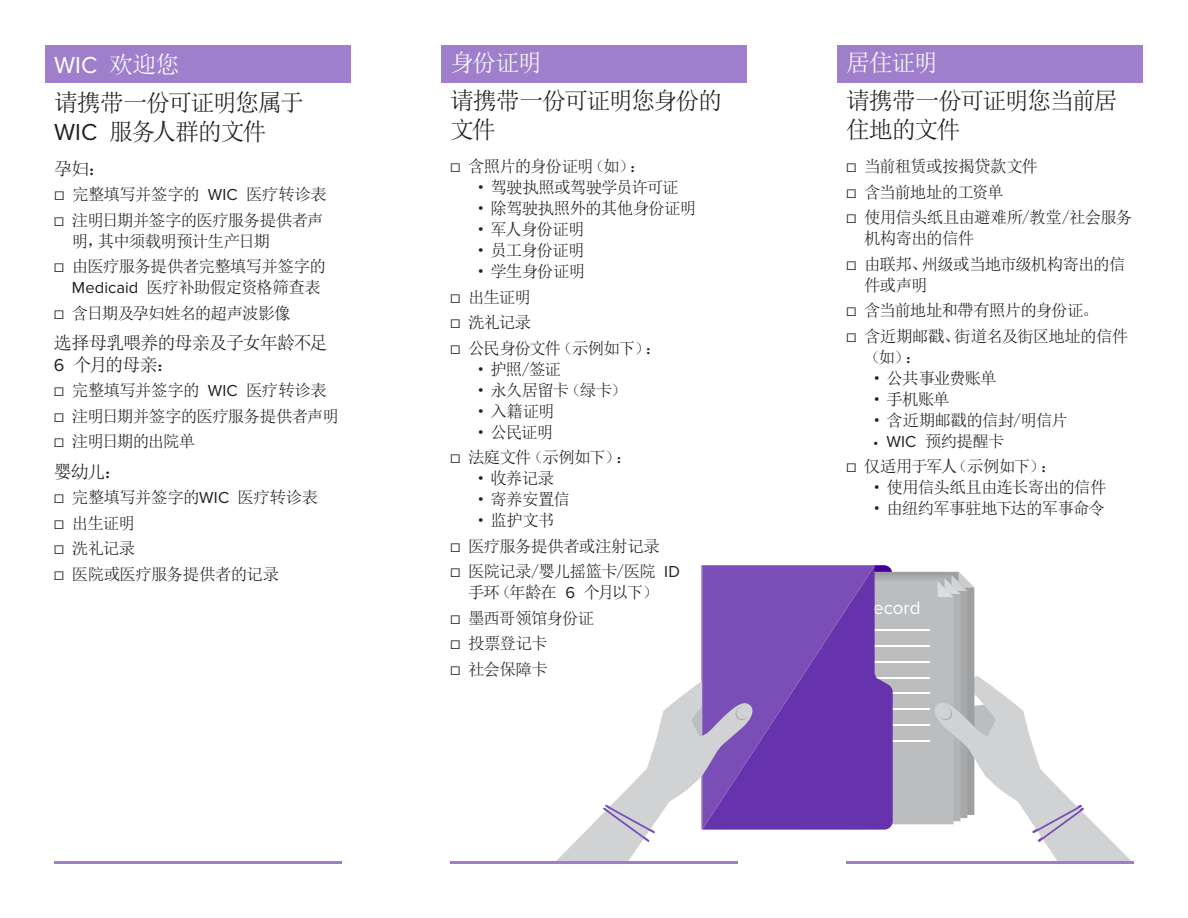
<style>
.page{position:relative;width:1188px;height:918px;background:#fff}
.page>*{position:absolute;margin:0;border:0;box-sizing:border-box;transform-origin:0 0}
.t1{font:24px/28.8px "Sim Sun";letter-spacing:-.065em;color:#221f1f}
.t2{font:24px "Sim Sun";letter-spacing:-.065em;color:#fff}
.t3{font:24px "Proxima Nova";color:#fff}
.t4{font:18.75px "Proxima Nova";color:#fff}
.t5{font:18px/21.6px "Sim Sun";letter-spacing:-.055em;color:#221f1f}
.t6{font:16.5px/25.5px "Sim Sun";letter-spacing:-.05em;color:#221f1f}
.s1{font-family:"Sim Sun"}
.s2{font-family:"Proxima Nova"}
.s3{font-family:"Proxima Nova";font-style:italic;font-size:15px}
.s4{font-size:15px}
.s5{font-family:"Proxima Nova";font-size:15px}
</style>
<div class="page">
<svg style="left:702px;top:566px;width:173px;height:264px;background:#7648b5"></svg>
<svg style="left:786px;top:572px;width:345px;height:289px"></svg>
<svg style="left:556px;top:676px;width:199px;height:185px"></svg>
<hr style="left:54px;top:861px;width:288px;height:3px;background:#9f7fcb">
<div style="left:441px;top:45px;width:306px;height:38px;background:#9f7fcb"></div>
<div style="left:837px;top:45px;width:306px;height:38px;background:#9f7fcb"></div>
<hr style="left:450px;top:861px;width:288px;height:3px;background:#9f7fcb">
<hr style="left:846px;top:861px;width:288px;height:3px;background:#9f7fcb">
<div style="left:45px;top:45px;width:306px;height:38px;background:#9f7fcb"></div>
<h1 class="t3" style="left:54px;top:55px;width:127px">WIC <span class="s1">欢迎您</span></h1>
<h1 class="t1" style="left:54px;top:88px;width:252px">请携带一份可证明您属于<br><span class="s2">WIC</span> 服务人群的文件</h1>
<p class="t5" style="left:54px;top:157px;width:54px">孕妇：</p>
<p class="t6" style="left:54px;top:181px;width:275px"><span class="s3">☐</span> 完整填写并签字的 <span class="s2">WIC</span> 医疗转诊表<span class="s3">☐</span> 注明日期并签字的医疗服务提供者声</p>
<p class="t6" style="left:54px;top:228px;width:273px;text-indent:18px">明，其中须载明预计生产日期<br><span class="s3">☐</span> 由医疗服务提供者完整填写并签字的</p>
<p class="t6" style="left:54px;top:274px;width:269px;text-indent:18px"><span class="s2">Medicaid</span> 医疗补助假定资格筛查表<span class="s3">☐</span> 含日期及孕妇姓名的超声波影像</p>
<p class="t5" style="left:54px;top:332px;width:275px">选择母乳喂养的母亲及子女年龄不足<br><span class="s2">6</span> 个月的母亲：</p>
<p class="t6" style="left:54px;top:378px;width:286px"><span class="s3">☐</span> 完整填写并签字的 <span class="s2">WIC</span> 医疗转诊表<span class="s3">☐</span> 注明日期并签字的医疗服务提供者声明<span class="s3">☐</span> 注明日期的出院单</p>
<p class="t5" style="left:54px;top:461px;width:70px">婴幼儿：</p>
<p class="t6" style="left:54px;top:485px;width:266px"><span class="s3">☐</span> 完整填写并签字的<span class="s2">WIC</span> 医疗转诊表<span class="s3">☐</span> 出生证明<br><span class="s3">☐</span> 洗礼记录<br><span class="s3">☐</span> 医院或医疗服务提供者的记录</p>
<h1 class="t2" style="left:450px;top:51px;width:93px">身份证明</h1>
<h1 class="t1" style="left:450px;top:86px;width:274px">请携带一份可证明您身份的文件</h1>
<p class="t6" style="left:450px;top:154px;width:198px"><span class="s3">☐</span> 含照片的身份证明（如）：</p>
<p class="t6" style="left:477px;top:175px;width:203px"><span class="s4">•</span> 驾驶执照或驾驶学员许可证</p>
<p class="t6" style="left:477px;top:196px;width:221px"><span class="s4">•</span> 除驾驶执照外的其他身份证明</p>
<p class="t6" style="left:477px;top:217px;width:109px"><span class="s4">•</span> 军人身份证明</p>
<p class="t6" style="left:477px;top:238px;width:109px"><span class="s4">•</span> 员工身份证明</p>
<p class="t6" style="left:450px;top:259px;width:213px;text-indent:27px"><span class="s4">•</span> 学生身份证明<br><span class="s3">☐</span> 出生证明<br><span class="s3">☐</span> 洗礼记录<br><span class="s3">☐</span> 公民身份文件（示例如下）：</p>
<p class="t6" style="left:477px;top:356px;width:85px"><span class="s4">•</span> 护照/签证</p>
<p class="t6" style="left:477px;top:377px;width:151px"><span class="s4">•</span> 永久居留卡（绿卡）</p>
<p class="t6" style="left:477px;top:398px;width:79px"><span class="s4">•</span> 入籍证明</p>
<p class="t6" style="left:450px;top:419px;width:184px;text-indent:27px"><span class="s4">•</span> 公民证明<br><span class="s3">☐</span> 法庭文件（示例如下）：</p>
<p class="t6" style="left:477px;top:466px;width:79px"><span class="s4">•</span> 收养记录</p>
<p class="t6" style="left:477px;top:487px;width:94px"><span class="s4">•</span> 寄养安置信</p>
<p class="t6" style="left:450px;top:508px;width:232px;text-indent:27px"><span class="s4">•</span> 监护文书<br><span class="s3">☐</span> 医疗服务提供者或注射记录<br><span class="s3">☐</span> 医院记录/婴儿摇篮卡/医院 <span class="s2">ID</span></p>
<p class="t6" style="left:450px;top:580px;width:210px;text-indent:18px">手环（年龄在 <span class="s2">6</span> 个月以下）<span class="s3">☐</span> 墨西哥领馆身份证<br><span class="s3">☐</span> 投票登记卡<br><span class="s3">☐</span> 社会保障卡</p>
<h1 class="t2" style="left:846px;top:51px;width:93px">居住证明</h1>
<h1 class="t1" style="left:846px;top:86px;width:273px">请携带一份可证明您当前居住地的文件</h1>
<p class="t6" style="left:846px;top:154px;width:288px"><span class="s3">☐</span> 当前租赁或按揭贷款文件<br><span class="s3">☐</span> 含当前地址的工资单<br><span class="s3">☐</span> 使用信头纸且由避难所/教堂/社会服务</p>
<p class="t6" style="left:846px;top:226px;width:281px;text-indent:18px">机构寄出的信件<br><span class="s3">☐</span> 由联邦、州级或当地市级机构寄出的信</p>
<p class="t6" style="left:846px;top:272px;width:284px;text-indent:18px">件或声明<br><span class="s3">☐</span> 含当前地址和帶有照片的身份证。<br><span class="s3">☐</span> 含近期邮戳、街道名及街区地址的信件</p>
<p class="t6" style="left:864px;top:344px;width:59px">（如）：</p>
<p class="t6" style="left:873px;top:365px;width:125px"><span class="s4">•</span> 公共事业费账单</p>
<p class="t6" style="left:873px;top:386px;width:78px"><span class="s4">•</span> 手机账单</p>
<p class="t6" style="left:873px;top:407px;width:197px"><span class="s4">•</span> 含近期邮戳的信封/明信片</p>
<p class="t6" style="left:846px;top:428px;width:212px;text-indent:27px"><span class="s5">•</span> <span class="s2">WIC</span> 预约提醒卡<br><span class="s3">☐</span> 仅适用于军人（示例如下）：</p>
<p class="t6" style="left:873px;top:475px;width:235px"><span class="s4">•</span> 使用信头纸且由连长寄出的信件</p>
<p class="t6" style="left:873px;top:496px;width:233px"><span class="s4">•</span> 由纽约军事驻地下达的军事命令</p>
<p class="t4" style="left:862px;top:600px;width:60px">Record</p>
</div>
